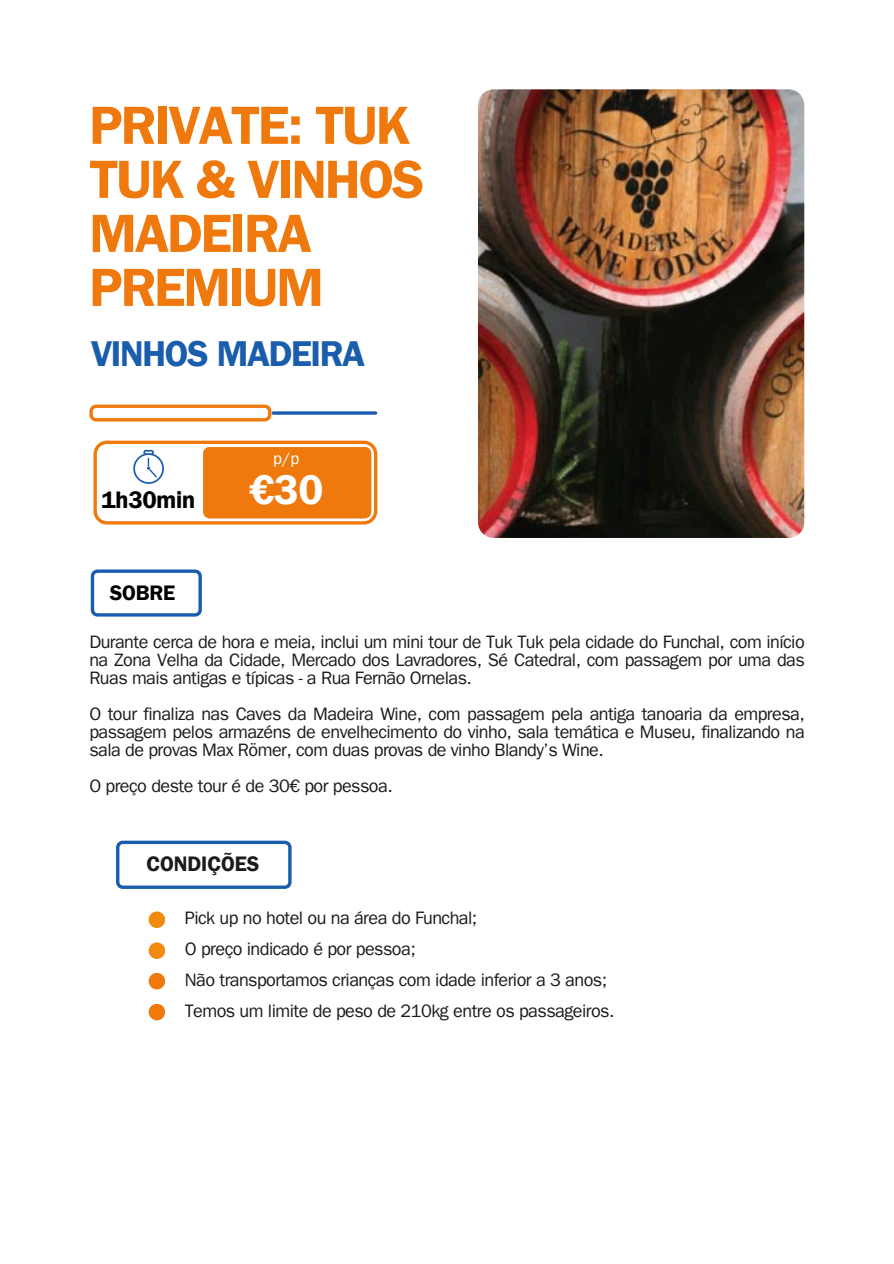
<style>
.page{position:relative;width:894px;height:1264px;background:#fff}
.page>*{position:absolute;margin:0;border:0;box-sizing:border-box;transform-origin:0 0}
.t1{font:54px/54px "Franklin Gothic LT Pro Dm";letter-spacing:-.04em;color:#ef790c}
.t2{font:41.55px "Franklin Gothic LT Pro Dm";color:#fff}
.t3{font:36px "Franklin Gothic LT Pro Dm";letter-spacing:-.04em;color:#1a5dac}
.t4{font:24px "Franklin Gothic LT Pro Dm";letter-spacing:-.01em;color:#000}
.t5{font:21px "Franklin Gothic LT Pro Dm";letter-spacing:-.01em;color:#1b1b1b}
.t6{font:21px "Franklin Gothic LT Pro Dm";letter-spacing:-.01em;color:#000}
.t7{font:18px/18px "Franklin Gothic LT Pro";letter-spacing:-.03em;color:#1b1b1b;text-align:justify}
.t8{font:16.5px "Franklin Gothic LT Pro";color:#fff}
</style>
<div class="page">
<img style="left:478px;top:89px;width:326px;height:449px">
<svg style="left:91px;top:569px;width:111px;height:47px"></svg>
<svg style="left:116px;top:840px;width:175px;height:48px"></svg>
<div style="left:149px;top:911px;width:16px;height:17px;background:#f28a0f;border-radius:50%"></div>
<div style="left:149px;top:942px;width:16px;height:17px;background:#f28a0f;border-radius:50%"></div>
<svg style="left:273px;top:411px;width:102px;height:4px"></svg>
<svg style="left:89px;top:404px;width:182px;height:17px"></svg>
<svg style="left:93px;top:440px;width:284px;height:84px"></svg>
<div style="left:149px;top:972px;width:16px;height:17px;background:#ef790c;border-radius:50%"></div>
<div style="left:149px;top:1003px;width:16px;height:17px;background:#ef790c;border-radius:50%"></div>
<p class="t1" style="left:89px;top:107px;width:336px">PRIVATE: TUK<br>TUK &amp; VINHOS<br>MADEIRA<br>PREMIUM</p>
<p class="t3" style="left:91px;top:341px;width:276px">VINHOS MADEIRA</p>
<p class="t4" style="left:101px;top:492px;width:95px">1h30min</p>
<h5 class="t8" style="left:273px;top:452px;width:28px">p/p</h5>
<p class="t2" style="left:249px;top:475px;width:75px">€30</p>
<p class="t6" style="left:110px;top:585px;width:67px">SOBRE</p>
<p class="t7" style="left:89px;top:635px;width:716px">Durante cerca de hora e meia, inclui um mini tour de Tuk Tuk pela cidade do Funchal, com início na Zona Velha da Cidade, Mercado dos Lavradores, Sé Catedral, com passagem por uma das Ruas mais antigas e típicas - a Rua Fernão Ornelas.</p>
<p class="t7" style="left:89px;top:707px;width:716px">O tour finaliza nas Caves da Madeira Wine, com passagem pela antiga tanoaria da empresa, passagem pelos armazéns de envelhecimento do vinho, sala temática e Museu, finalizando na sala de provas Max Römer, com duas provas de vinho Blandy’s Wine.</p>
<h4 class="t7" style="left:89px;top:779px;width:305px">O preço deste tour é de 30€ por pessoa.</h4>
<p class="t5" style="left:146px;top:856px;width:114px">CONDIÇÕES</p>
<h2 class="t7" style="left:185px;top:912px;width:294px">Pick up no hotel ou na área do Funchal;</h2>
<h5 class="t7" style="left:185px;top:943px;width:232px">O preço indicado é por pessoa;</h5>
<p class="t7" style="left:185px;top:973px;width:423px">Não transportamos crianças com idade inferior a 3 anos;</p>
<p class="t7" style="left:185px;top:1004px;width:431px">Temos um limite de peso de 210kg entre os passageiros.</p>
</div>
